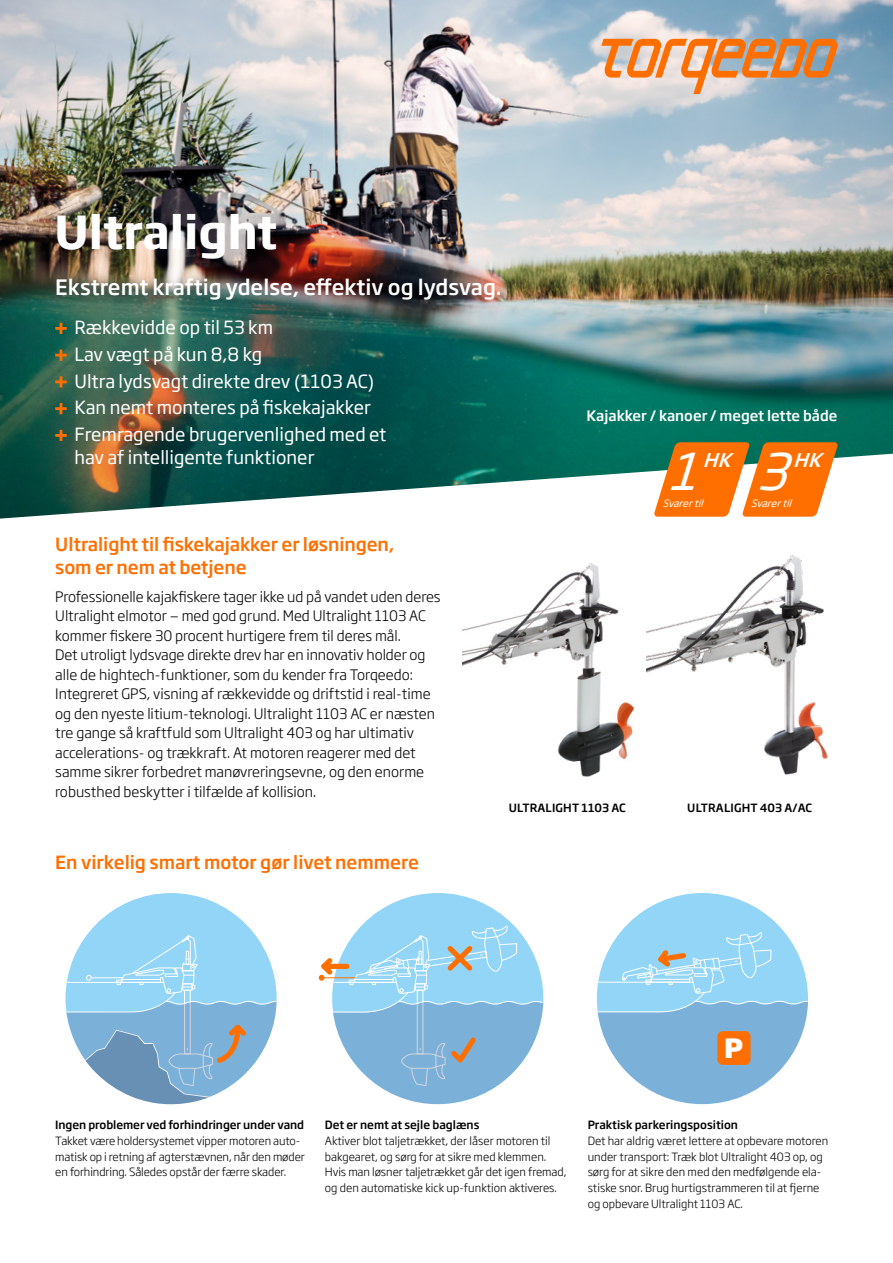
<style>
.page{position:relative;width:893px;height:1263px;background:#fff}
.page>*{position:absolute;margin:0;border:0;box-sizing:border-box;transform-origin:0 0}
.t1{font:italic 49.8px "Soho Gothic Std";color:#fff}
.t2{font:700 45px "Soho Gothic Std";color:#fff}
.t3{font:800 25.95px "Soho Gothic Std";color:#fff}
.t4{font:500 21px "Soho Gothic Std";color:#fff}
.t5{font:italic 500 18.75px "Soho Gothic Std";color:#fff}
.t6{font:18px/26.7px "Soho Gothic Std";color:#fff}
.t7{font:500 18px/22.5px "Soho Gothic Std";letter-spacing:-.005em;color:#ff6f00}
.t8{font:300 14.25px/19.5px "Soho Gothic Std";color:#000}
.t9{font:500 14.25px "Soho Gothic Std";color:#fff}
.t10{font:300 11.25px/15.8px "Soho Gothic Std";letter-spacing:-.005em;color:#000}
.t11{font:500 11.25px "Soho Gothic Std";color:#000}
.t12{font:italic 9.9px "Soho Gothic Std";color:#fff}
</style>
<div class="page">
<img style="left:0;top:0;width:893px;height:519px">
<img style="left:463px;top:563px;width:172px;height:214px">
<img style="left:646px;top:555px;width:182px;height:220px">
<svg style="left:55px;top:323px;width:12px;height:11px"></svg>
<svg style="left:55px;top:350px;width:12px;height:11px"></svg>
<svg style="left:55px;top:376px;width:12px;height:11px"></svg>
<svg style="left:55px;top:403px;width:12px;height:11px"></svg>
<svg style="left:55px;top:430px;width:12px;height:11px"></svg>
<svg style="left:601px;top:39px;width:238px;height:55px;background:#d8a883"></svg>
<div style="left:597px;top:893px;width:211px;height:211px;background:#93d5f6;border-radius:50%"></div>
<svg style="left:596px;top:930px;width:212px;height:174px"></svg>
<div style="left:332px;top:893px;width:211px;height:211px;background:#93d5f6;border-radius:50%"></div>
<svg style="left:318px;top:923px;width:225px;height:182px"></svg>
<div style="left:65px;top:893px;width:212px;height:211px;background:#93d5f6;border-radius:50%"></div>
<svg style="left:66px;top:927px;width:211px;height:178px"></svg>
<svg style="left:653px;top:442px;width:186px;height:75px;background:#ed8329"></svg>
<h2 class="t2" style="left:55px;top:203px;width:225px">Ultralight</h2>
<h3 class="t4" style="left:55px;top:273px;width:448px">Ekstremt kraftig ydelse, effektiv og lydsvag.</h3>
<p class="t6" style="left:74px;top:314px;width:314px">Rækkevidde op til 53 km<br>Lav vægt på kun 8,8 kg<br>Ultra lydsvagt direkte drev (1103 AC)<br>Kan nemt monteres på fiskekajakker<br>Fremragende brugervenlighed med et</p>
<p class="t6" style="left:74px;top:444px;width:242px">hav af intelligente funktioner</p>
<p class="t9" style="left:586px;top:407px;width:253px">Kajakker / kanoer / meget lette både</p>
<h1 class="t1" style="left:668px;top:440px;width:49px">1</h1>
<h3 class="t5" style="left:703px;top:448px;width:36px">HK</h3>
<p class="t12" style="left:662px;top:498px;width:46px">Svarertil</p>
<h1 class="t1" style="left:756px;top:440px;width:51px">3</h1>
<h3 class="t5" style="left:793px;top:448px;width:36px">HK</h3>
<p class="t12" style="left:751px;top:498px;width:46px">Svarertil</p>
<p class="t7" style="left:55px;top:533px;width:341px">Ultralight til fiskekajakker er løsningen, som er nem at betjene</p>
<p class="t8" style="left:55px;top:587px;width:387px">Professionelle kajakfiskere tager ikke ud på vandet uden deres Ultralight elmotor — med god grund. Med Ultralight 1103 AC kommer fiskere 30 procent hurtigere frem til deres mål.<br>Det utroligt lydsvage direkte drev har en innovativ holder og alle de hightech-funktioner, som du kender fra Torqeedo:<br>Integreret GPS, visning af rækkevidde og driftstid i real-time og den nyeste litium-teknologi. Ultralight 1103 AC er næsten tre gange så kraftfuld som Ultralight 403 og har ultimativ accelerations- og trækkraft. At motoren reagerer med det samme sikrer forbedret manøvreringsevne, og den enorme robusthed beskytter i tilfælde af kollision.</p>
<p class="t11" style="left:509px;top:801px;width:119px">ULTRALIGHT 1103 AC</p>
<p class="t11" style="left:687px;top:801px;width:126px">ULTRALIGHT 403 A/AC</p>
<p class="t7" style="left:55px;top:851px;width:365px">En virkelig smart motor gør livet nemmere</p>
<h3 class="t3" style="left:724px;top:1031px;width:21px">P</h3>
<p class="t11" style="left:55px;top:1118px;width:250px">Ingen problemer ved forhindringer under vand</p>
<p class="t10" style="left:55px;top:1133px;width:251px">Takket være holdersystemet vipper motoren auto&shy;matisk op i retning af agterstævnen, når den møder en forhindring. Således opstår der færre skader.</p>
<p class="t11" style="left:325px;top:1118px;width:156px">Det er nemt at sejle baglæns</p>
<p class="t10" style="left:325px;top:1133px;width:243px">Aktiver blot taljetrækket, der låser motoren til bakgearet, og sørg for at sikre med klemmen.<br>Hvis man løsner taljetrækket går det igen fremad, og den automatiske kick up-funktion aktiveres.</p>
<p class="t11" style="left:588px;top:1118px;width:152px">Praktisk parkeringsposition</p>
<p class="t10" style="left:588px;top:1133px;width:242px">Det har aldrig været lettere at opbevare motoren under transport: Træk blot Ultralight 403 op, og sørg for at sikre den med den medfølgende ela&shy;stiske snor. Brug hurtigstrammeren til at fjerne og opbevare Ultralight 1103 AC.</p>
</div>
